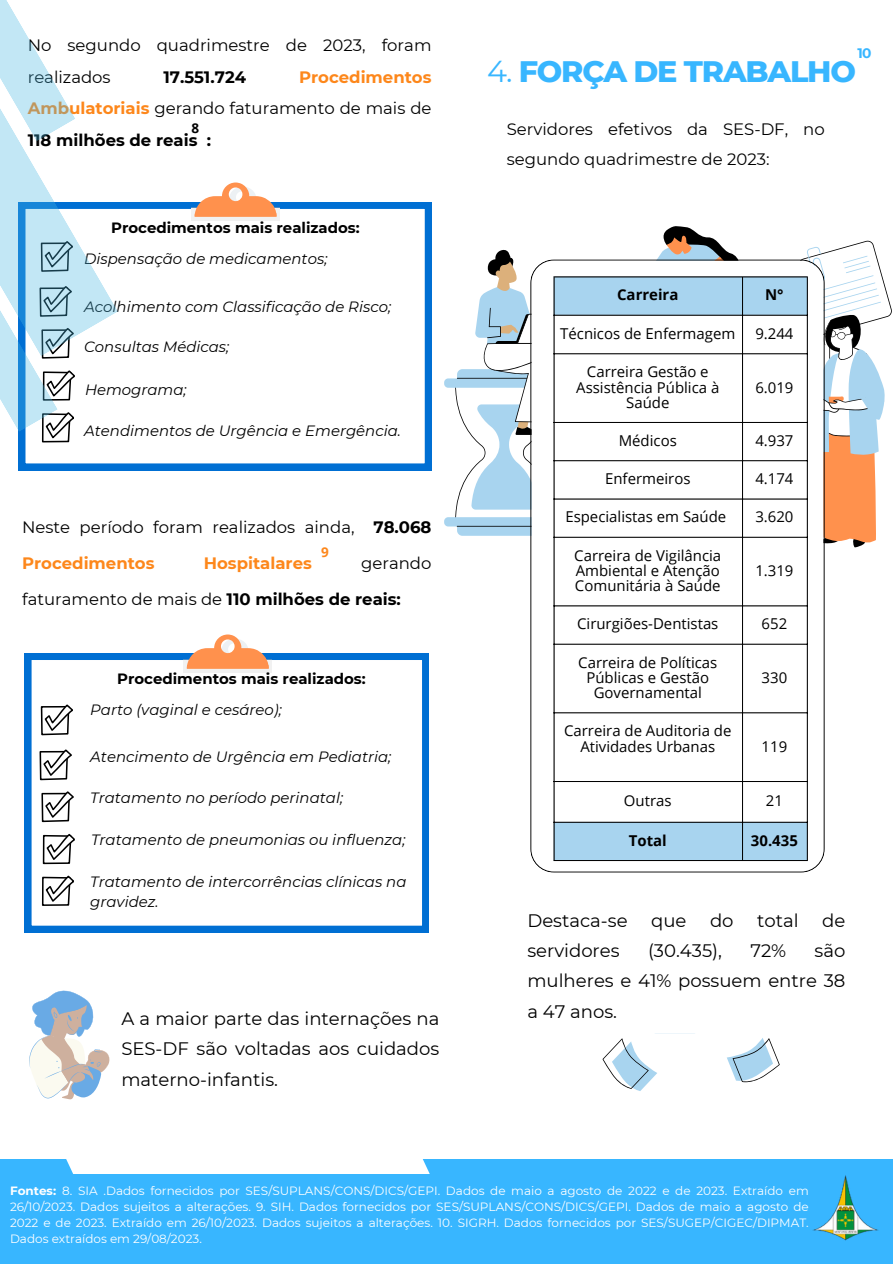
<style>
.page{position:relative;width:893px;height:1264px;background:#fff}
.page>*{position:absolute;margin:0;border:0;box-sizing:border-box;transform-origin:0 0}
.t1{font:800 30.15px "Montserrat";letter-spacing:-.04em;color:#38b6ff}
.t2{font:18px/30.3px "Montserrat";color:#000;text-align:justify}
.t3{font:16.5px/36px "Montserrat";color:#000}
.t4{font:700 16.5px/31.5px "Montserrat";color:#fd871b;text-align:justify}
.t5{font:700 16.5px "Montserrat";color:#000}
.t6{font:15px/15.3px "Open Sans";color:#000;text-align:center}
.t7{font:700 15px "Open Sans";color:#000}
.t8{font:italic 14.85px/20.2px "Montserrat";color:#000}
.t9{font:700 14.85px "Montserrat";color:#000}
.t10{font:700 13.65px "Montserrat";color:#38b6ff}
.t11{font:700 13.5px "Open Sans";color:#000}
.t12{font:700 13.5px "Open Sans";color:#fd871b}
.t13{font:12px/16px "Montserrat";color:#fff;text-align:justify}
.s1{font-weight:400;color:#000}
.s2{color:#000}
.s3{font-weight:700}
.s4{font-weight:700;color:#fd871b}
.s5{font-weight:400}
</style>
<div class="page">
<div style="left:422px;top:1158px;width:470px;height:105px;background:#38b6ff"></div>
<svg style="left:0;top:1159px;width:73px;height:15px"></svg>
<div style="left:0;top:1174px;width:892px;height:89px;background:#38b6ff"></div>
<img style="left:812px;top:1175px;width:67px;height:66px">
<svg style="left:19px;top:202px;width:412px;height:268px"></svg>
<svg style="left:191px;top:182px;width:88px;height:38px"></svg>
<svg style="left:25px;top:653px;width:404px;height:279px"></svg>
<svg style="left:183px;top:634px;width:88px;height:38px"></svg>
<svg style="left:33px;top:702px;width:42px;height:208px"></svg>
<svg style="left:29px;top:990px;width:80px;height:109px"></svg>
<svg style="left:444px;top:226px;width:447px;height:324px"></svg>
<svg style="left:530px;top:259px;width:294px;height:613px"></svg>
<svg style="left:554px;top:277px;width:252px;height:583px"></svg>
<svg style="left:554px;top:316px;width:252px;height:220px"></svg>
<hr style="left:553px;top:277px;width:1px;height:583px;background:#000">
<hr style="left:742px;top:277px;width:1px;height:583px;background:#000">
<hr style="left:806px;top:277px;width:1px;height:583px;background:#000">
<hr style="left:553px;top:276px;width:254px;height:1px;background:#000">
<hr style="left:553px;top:315px;width:254px;height:1px;background:#000">
<hr style="left:553px;top:353px;width:254px;height:1px;background:#000">
<hr style="left:553px;top:422px;width:254px;height:1px;background:#000">
<hr style="left:553px;top:460px;width:254px;height:1px;background:#000">
<hr style="left:553px;top:498px;width:254px;height:1px;background:#000">
<hr style="left:553px;top:536px;width:254px;height:2px;background:#000">
<hr style="left:553px;top:605px;width:254px;height:1px;background:#000">
<hr style="left:553px;top:643px;width:254px;height:1px;background:#000">
<hr style="left:553px;top:712px;width:254px;height:1px;background:#000">
<hr style="left:553px;top:781px;width:254px;height:1px;background:#000">
<hr style="left:553px;top:821px;width:254px;height:1px;background:#000">
<hr style="left:553px;top:860px;width:254px;height:1px;background:#000">
<svg style="left:602px;top:1033px;width:177px;height:57px"></svg>
<svg style="left:0;top:0;width:118px;height:447px"></svg>
<p class="t3" style="left:28px;top:30px;width:405px;line-height:31.5px">No segundo quadrimestre de 2023, foram realizados</p>
<p class="t4" style="left:28px;top:61px;width:405px;text-indent:271px">Procedimentos Ambulatoriais <span class="s1">gerando faturamento de mais de </span><span class="s2">118 milhões de reais :</span></p>
<p class="t5" style="left:163px;top:67px;width:84px">17.551.724</p>
<p class="t11" style="left:191px;top:118px;width:9px">8</p>
<p class="t9" style="left:111px;top:219px;width:250px">Procedimentos mais realizados:</p>
<p class="t8" style="left:84px;top:249px;width:245px">Dispensação de medicamentos;</p>
<p class="t8" style="left:84px;top:296px;width:308px">Acolhimento com Classificação de Risco;</p>
<p class="t8" style="left:84px;top:337px;width:147px">Consultas Médicas;</p>
<p class="t8" style="left:85px;top:379px;width:103px">Hemograma;</p>
<p class="t8" style="left:84px;top:421px;width:318px">Atendimentos de Urgência e Emergência.</p>
<p class="t3" style="left:22px;top:509px;width:411px">Neste período foram realizados ainda, <span class="s3">78.068<br></span><span class="s4">Procedimentos</span></p>
<p class="t12" style="left:321px;top:542px;width:9px">9</p>
<p class="t4" style="left:204px;top:547px;width:109px">Hospitalares</p>
<p class="t3" style="left:22px;top:545px;width:411px;text-indent:339px">gerando faturamento de mais de <span class="s3">110 milhões de reais:</span></p>
<p class="t9" style="left:117px;top:669px;width:250px">Procedimentos mais realizados:</p>
<p class="t8" style="left:90px;top:699px;width:193px">Parto (vaginal e cesáreo);</p>
<p class="t8" style="left:90px;top:746px;width:302px">Atencimento de Urgência em Pediatria;</p>
<p class="t8" style="left:90px;top:787px;width:254px">Tratamento no período perinatal;</p>
<p class="t8" style="left:91px;top:829px;width:316px">Tratamento de pneumonias ou influenza;</p>
<p class="t8" style="left:90px;top:871px;width:318px">Tratamento de intercorrências clínicas na gravidez.</p>
<p class="t2" style="left:121px;top:1003px;width:319px">A a maior parte das internações na SES-DF são voltadas aos cuidados materno-infantis.</p>
<p class="t10" style="left:857px;top:45px;width:16px">10</p>
<p class="t1" style="left:487px;top:52px;width:370px"><span class="s5">4.</span> FORÇA DE TRABALHO</p>
<p class="t3" style="left:506px;top:114px;width:319px;line-height:30.3px">Servidores efetivos da SES-DF, no segundo quadrimestre de 2023:</p>
<p class="t7" style="left:617px;top:284px;width:63px">Carreira</p>
<p class="t7" style="left:765px;top:284px;width:20px">N°</p>
<p class="t6" style="left:560px;top:325px;width:176px">Técnicos de Enfermagem</p>
<p class="t6" style="left:755px;top:325px;width:40px">9.244</p>
<p class="t6" style="left:576px;top:364px;width:145px">Carreira Gestão e<br>Assistência Pública à<br>Saúde</p>
<p class="t6" style="left:755px;top:379px;width:40px">6.019</p>
<p class="t6" style="left:618px;top:432px;width:60px">Médicos</p>
<p class="t6" style="left:755px;top:432px;width:40px">4.937</p>
<p class="t6" style="left:605px;top:471px;width:87px">Enfermeiros</p>
<p class="t6" style="left:755px;top:471px;width:40px">4.174</p>
<p class="t6" style="left:565px;top:509px;width:162px">Especialistas em Saúde</p>
<p class="t6" style="left:755px;top:509px;width:40px">3.620</p>
<p class="t6" style="left:574px;top:547px;width:148px;text-align:justify">Carreira de Vigilância Ambiental e Atenção Comunitária à Saúde</p>
<p class="t6" style="left:755px;top:562px;width:40px">1.319</p>
<p class="t6" style="left:577px;top:616px;width:143px">Cirurgiões-Dentistas</p>
<p class="t6" style="left:761px;top:616px;width:27px">652</p>
<p class="t6" style="left:578px;top:654px;width:140px">Carreira de Políticas<br>Públicas e Gestão<br>Governamental</p>
<p class="t6" style="left:761px;top:669px;width:27px">330</p>
<p class="t6" style="left:564px;top:723px;width:169px">Carreira de Auditoria de<br>Atividades Urbanas</p>
<p class="t6" style="left:761px;top:738px;width:27px">119</p>
<p class="t6" style="left:624px;top:792px;width:49px">Outras</p>
<p class="t6" style="left:765px;top:792px;width:19px">21</p>
<p class="t7" style="left:628px;top:829px;width:39px">Total</p>
<p class="t7" style="left:751px;top:829px;width:48px">30.435</p>
<p class="t2" style="left:527px;top:905px;width:102px">Destaca-se</p>
<p class="t2" style="left:651px;top:905px;width:37px">que</p>
<p class="t2" style="left:710px;top:905px;width:25px">do</p>
<p class="t2" style="left:757px;top:905px;width:43px">total</p>
<p class="t2" style="left:822px;top:905px;width:25px">de</p>
<p class="t2" style="left:527px;top:935px;width:94px">servidores</p>
<p class="t2" style="left:648px;top:935px;width:76px">(30.435),</p>
<p class="t2" style="left:750px;top:935px;width:37px">72%</p>
<p class="t2" style="left:527px;top:935px;width:319px;text-indent:287px">são mulheres e 41% possuem entre 38 a 47 anos.</p>
<p class="t13" style="left:10px;top:1182px;width:800px"><span class="s3">Fontes:</span> 8. SIA .Dados fornecidos por SES/SUPLANS/CONS/DICS/GEPI. Dados de maio a agosto de 2022 e de 2023. Extraído em 26/10/2023. Dados sujeitos a alterações. 9. SIH. Dados fornecidos por SES/SUPLANS/CONS/DICS/GEPI. Dados de maio a agosto de 2022 e de 2023. Extraído em 26/10/2023. Dados sujeitos a alterações. 10. SIGRH. Dados fornecidos por SES/SUGEP/CIGEC/DIPMAT.<br>Dados extraídos em 29/08/2023.</p>
</div>
